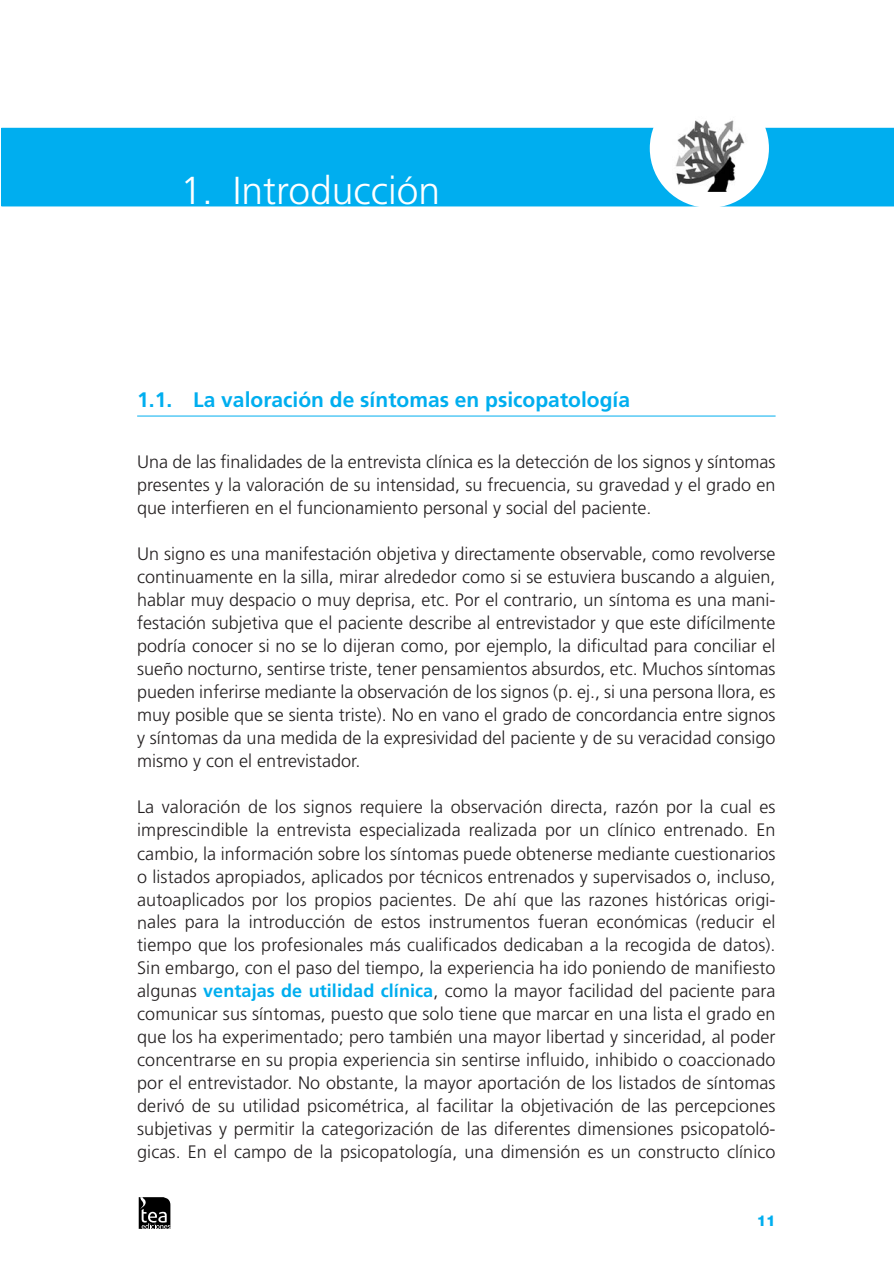
<style>
.page{position:relative;width:894px;height:1265px;background:#fff}
.page>*{position:absolute;margin:0;border:0;box-sizing:border-box;transform-origin:0 0}
.t1{font:300 39px "Frutiger";color:#fff}
.t2{font:700 21px "Frutiger";color:#00aeef}
.t3{font:300 18px/23px "Frutiger";color:#231f20;text-align:justify}
.t4{font:800 15px "Helvetica Neue";color:#00aeef}
.s1{font-weight:700;color:#00aeef}
</style>
<div class="page">
<svg style="left:139px;top:1197px;width:31px;height:32px"></svg>
<div style="left:2px;top:128px;width:891px;height:78px;background:#00aeef"></div>
<div style="left:649px;top:89px;width:119px;height:119px;background:#fff;border-radius:50%"></div>
<img style="left:675px;top:120px;width:70px;height:71px">
<hr style="left:137px;top:416px;width:638px;height:1px;background:#00aeef">
<h1 class="t1" style="left:180px;top:169px;width:261px">1. Introducción</h1>
<p class="t2" style="left:137px;top:387px;width:494px">1.1. La valoración de síntomas en psicopatología</p>
<p class="t3" style="left:137px;top:451px;width:639px">Una de las finalidades de la entrevista clínica es la detección de los signos y síntomas presentes y la valoración de su intensidad, su frecuencia, su gravedad y el grado en que interfieren en el funcionamiento personal y social del paciente.</p>
<p class="t3" style="left:137px;top:543px;width:639px">Un signo es una manifestación objetiva y directamente observable, como revolverse continuamente en la silla, mirar alrededor como si se estuviera buscando a alguien, hablar muy despacio o muy deprisa, etc. Por el contrario, un síntoma es una mani&shy;festación subjetiva que el paciente describe al entrevistador y que este difícilmente podría conocer si no se lo dijeran como, por ejemplo, la dificultad para conciliar el sueño nocturno, sentirse triste, tener pensamientos absurdos, etc. Muchos síntomas pueden inferirse mediante la observación de los signos (p. ej., si una persona llora, es muy posible que se sienta triste). No en vano el grado de concordancia entre signos y síntomas da una medida de la expresividad del paciente y de su veracidad consigo mismo y con el entrevistador.</p>
<p class="t3" style="left:137px;top:796px;width:639px">La valoración de los signos requiere la observación directa, razón por la cual es imprescindible la entrevista especializada realizada por un clínico entrenado. En cambio, la información sobre los síntomas puede obtenerse mediante cuestionarios o listados apropiados, aplicados por técnicos entrenados y supervisados o, incluso, autoaplicados por los propios pacientes. De ahí que las razones históricas origi&shy;nales para la introducción de estos instrumentos fueran económicas (reducir el tiempo que los profesionales más cualificados dedicaban a la recogida de datos).<br>Sin embargo, con el paso del tiempo, la experiencia ha ido poniendo de manifiesto algunas <span class="s1">ventajas de utilidad clínica</span>, como la mayor facilidad del paciente para comunicar sus síntomas, puesto que solo tiene que marcar en una lista el grado en que los ha experimentado; pero también una mayor libertad y sinceridad, al poder concentrarse en su propia experiencia sin sentirse influido, inhibido o coaccionado por el entrevistador. No obstante, la mayor aportación de los listados de síntomas derivó de su utilidad psicométrica, al facilitar la objetivación de las percepciones subjetivas y permitir la categorización de las diferentes dimensiones psicopatoló&shy;gicas. En el campo de la psicopatología, una dimensión es un constructo clínico</p>
<p class="t4" style="left:756px;top:1211px;width:20px">11</p>
</div>
